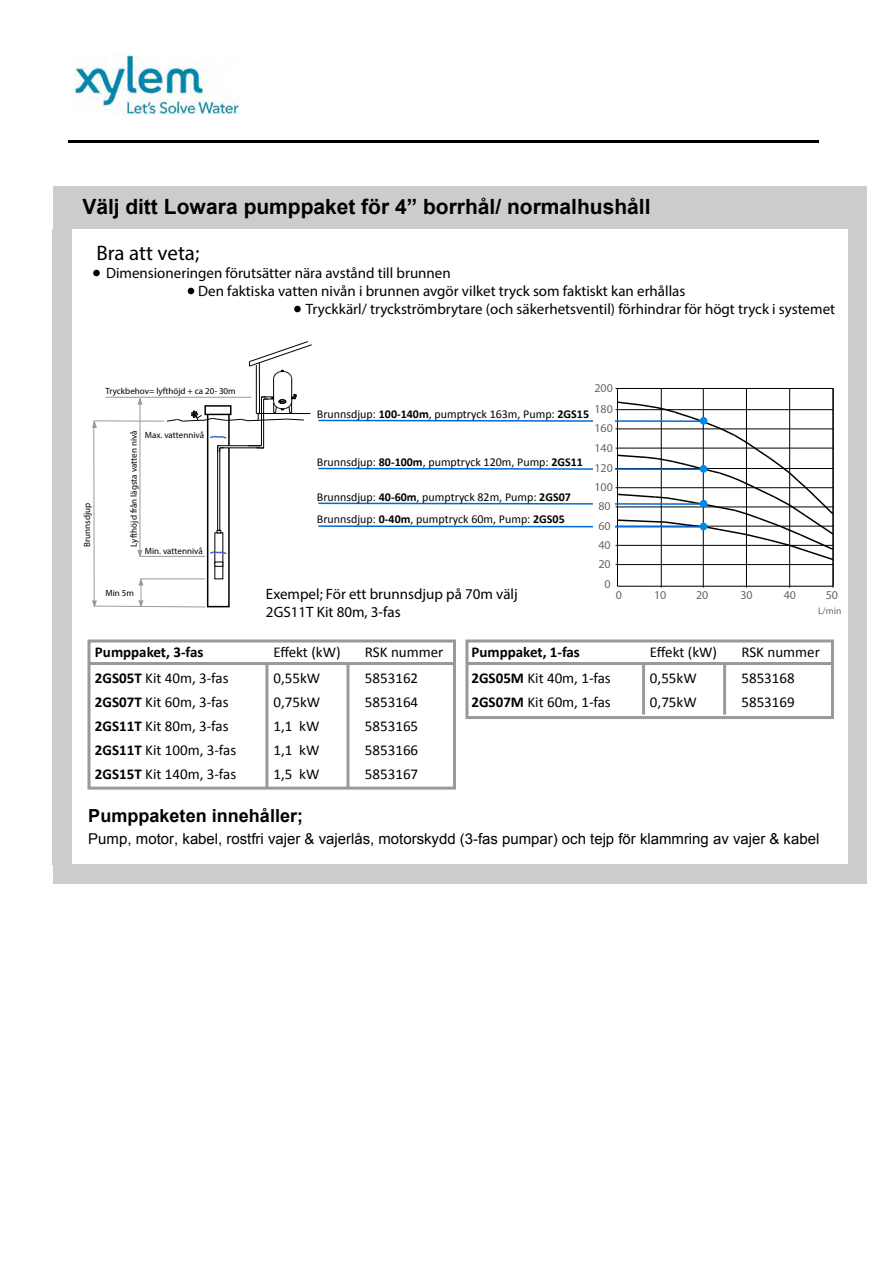
<style>
.page{position:relative;width:893px;height:1264px;background:#fff}
.page>*{position:absolute;margin:0;border:0;box-sizing:border-box;transform-origin:0 0}
.t1{font:700 21px "Arial";color:#000}
.t2{font:21px "Myriad Pro";color:#000}
.t3{font:700 18px "Arial";color:#000}
.t4{font:15px "Calibri";color:#000}
.t5{font:15px/18px "Myriad Pro";color:#000}
.t6{font:15px "Arial";color:#000}
.t7{font:700 15px "Calibri";color:#000}
.t8{font:12px "Calibri";color:#000}
.t9{font:12px/20px "Myriad Pro";color:#666;text-align:center}
.t10{font:9.6px "Myriad Pro";color:#666}
.t11{font:9px "Myriad Pro";color:#000}
.s1{font-weight:700}
</style>
<div class="page">
<hr style="left:68px;top:140px;width:176px;height:3px;background:#000">
<hr style="left:246px;top:140px;width:328px;height:3px;background:#000">
<hr style="left:575px;top:140px;width:243px;height:3px;background:#000">
<img style="left:74px;top:55px;width:165px;height:59px">
<hr style="left:617px;top:388px;width:1px;height:198px;background:#000">
<hr style="left:617px;top:585px;width:216px;height:1px;background:#000">
<hr style="left:616px;top:564px;width:217px;height:1px;background:#000">
<hr style="left:661px;top:388px;width:1px;height:199px;background:#000">
<hr style="left:703px;top:388px;width:1px;height:199px;background:#000">
<hr style="left:746px;top:388px;width:1px;height:199px;background:#000">
<hr style="left:789px;top:388px;width:1px;height:199px;background:#000">
<hr style="left:833px;top:388px;width:1px;height:199px;background:#000">
<div style="left:207px;top:413px;width:23px;height:194px;background:#fff;border:2px solid #000"></div>
<svg style="left:214px;top:532px;width:9px;height:47px"></svg>
<svg style="left:214px;top:561px;width:9px;height:5px"></svg>
<hr style="left:140px;top:556px;width:65px;height:1px;background:#999">
<hr style="left:105px;top:397px;width:146px;height:1px;background:#999">
<svg style="left:92px;top:420px;width:5px;height:8px"></svg>
<svg style="left:137px;top:396px;width:6px;height:9px"></svg>
<svg style="left:137px;top:549px;width:6px;height:8px"></svg>
<svg style="left:92px;top:578px;width:114px;height:30px"></svg>
<svg style="left:167px;top:341px;width:667px;height:220px"></svg>
<hr style="left:140px;top:398px;width:1px;height:158px;background:#999">
<div style="left:53px;top:187px;width:807px;height:42px;background:#ccc"></div>
<div style="left:53px;top:864px;width:807px;height:19px;background:#ccc"></div>
<div style="left:53px;top:229px;width:19px;height:635px;background:#ccc"></div>
<div style="left:848px;top:187px;width:19px;height:696px;background:#ccc"></div>
<div style="left:93px;top:270px;width:7px;height:6px;background:#000;border-radius:50%"></div>
<svg style="left:188px;top:288px;width:6px;height:6px"></svg>
<div style="left:294px;top:306px;width:7px;height:6px;background:#000;border-radius:50%"></div>
<div style="left:87px;top:639px;width:369px;height:150px;border:3px solid #999"></div>
<div style="left:465px;top:639px;width:369px;height:80px;border:3px solid #999"></div>
<hr style="left:89px;top:662px;width:365px;height:3px;background:#999">
<hr style="left:467px;top:662px;width:365px;height:3px;background:#999">
<hr style="left:265px;top:663px;width:3px;height:125px;background:#999">
<svg style="left:346px;top:665px;width:4px;height:123px"></svg>
<hr style="left:642px;top:663px;width:3px;height:51px;background:#999">
<hr style="left:723px;top:663px;width:3px;height:51px;background:#999">
<hr style="left:93px;top:421px;width:2px;height:186px;background:#999">
<hr style="left:94px;top:420px;width:70px;height:1px;background:#999">
<div style="left:593px;top:406px;width:21px;height:131px;background:#fff"></div>
<h1 class="t1" style="left:82px;top:193px;width:570px">Välj ditt Lowara pumppaket för 4” borrhål/ normalhushåll</h1>
<h1 class="t2" style="left:96px;top:240px;width:104px">Bra att veta;</h1>
<p class="t5" style="left:106px;top:263px;width:346px">Dimensioneringen förutsätter nära avstånd till brunnen</p>
<p class="t5" style="left:198px;top:281px;width:489px">Den faktiska vatten nivån i brunnen avgör vilket tryck som faktiskt kan erhållas</p>
<p class="t5" style="left:306px;top:299px;width:531px">Tryckkärl/ tryckströmbrytare (och säkerhetsventil) förhindrar för högt tryck i systemet</p>
<p class="t11" style="left:105px;top:386px;width:132px">Tryckbehov= lyfthöjd + ca 20- 30m</p>
<p class="t11" style="left:82px;top:546px;width:45px;rotate:-90deg">Brunnsdjup</p>
<p class="t11" style="left:128px;top:546px;width:117px;rotate:-90deg">Lyfthöjd från lägsta vatten nivå</p>
<p class="t11" style="left:145px;top:430px;width:61px">Max. vattennivå</p>
<p class="t11" style="left:145px;top:545px;width:59px">Min. vattennivå</p>
<p class="t11" style="left:105px;top:587px;width:30px">Min 5m</p>
<p class="t9" style="left:594px;top:378px;width:20px">200</p>
<p class="t9" style="left:594px;top:399px;width:20px">180</p>
<p class="t8" style="left:317px;top:406px;width:274px">Brunnsdjup: <span class="s1">100-140m</span>, pumptryck 163m, Pump: <span class="s1">2GS15</span></p>
<p class="t9" style="left:594px;top:418px;width:20px">160</p>
<p class="t8" style="left:317px;top:454px;width:268px">Brunnsdjup: <span class="s1">80-100m</span>, pumptryck 120m, Pump: <span class="s1">2GS11</span></p>
<p class="t8" style="left:317px;top:489px;width:256px">Brunnsdjup: <span class="s1">40-60m</span>, pumptryck 82m, Pump: <span class="s1">2GS07</span></p>
<p class="t8" style="left:317px;top:512px;width:249px">Brunnsdjup: <span class="s1">0-40m</span>, pumptryck 60m, Pump: <span class="s1">2GS05</span></p>
<p class="t5" style="left:266px;top:584px;width:253px">Exempel; För ett brunnsdjup på 70m välj<br>2GS11T Kit 80m, 3-fas</p>
<p class="t9" style="left:594px;top:437px;width:20px">140</p>
<p class="t9" style="left:594px;top:458px;width:20px">120</p>
<p class="t9" style="left:594px;top:477px;width:20px">100</p>
<p class="t9" style="left:598px;top:496px;width:14px">80</p>
<p class="t9" style="left:598px;top:515px;width:14px">60</p>
<p class="t9" style="left:598px;top:534px;width:14px">40</p>
<p class="t9" style="left:598px;top:553px;width:14px">20<br>0</p>
<p class="t9" style="left:616px;top:584px;width:8px">0</p>
<p class="t9" style="left:654px;top:584px;width:14px">10</p>
<p class="t9" style="left:696px;top:584px;width:14px">20</p>
<p class="t9" style="left:740px;top:584px;width:14px">30</p>
<p class="t9" style="left:784px;top:584px;width:14px">40</p>
<p class="t9" style="left:826px;top:584px;width:14px">50</p>
<p class="t10" style="left:818px;top:604px;width:25px">L/min</p>
<p class="t7" style="left:95px;top:642px;width:110px">Pumppaket, 3-fas</p>
<p class="t4" style="left:273px;top:642px;width:69px">Effekt (kW)</p>
<p class="t4" style="left:365px;top:642px;width:80px">RSK nummer</p>
<p class="t4" style="left:95px;top:668px;width:135px"><span class="s1">2GS05T</span> Kit 40m, 3-fas</p>
<p class="t4" style="left:273px;top:668px;width:48px">0,55kW</p>
<p class="t4" style="left:365px;top:668px;width:55px">5853162</p>
<p class="t4" style="left:95px;top:692px;width:135px"><span class="s1">2GS07T</span> Kit 60m, 3-fas</p>
<p class="t4" style="left:273px;top:692px;width:48px">0,75kW</p>
<p class="t4" style="left:365px;top:692px;width:55px">5853164</p>
<p class="t4" style="left:95px;top:716px;width:135px"><span class="s1">2GS11T</span> Kit 80m, 3-fas</p>
<p class="t4" style="left:273px;top:716px;width:47px">1,1 kW</p>
<p class="t4" style="left:365px;top:716px;width:55px">5853165</p>
<p class="t4" style="left:95px;top:740px;width:143px"><span class="s1">2GS11T</span> Kit 100m, 3-fas</p>
<p class="t4" style="left:273px;top:740px;width:47px">1,1 kW</p>
<p class="t4" style="left:365px;top:740px;width:55px">5853166</p>
<p class="t4" style="left:95px;top:764px;width:143px"><span class="s1">2GS15T</span> Kit 140m, 3-fas</p>
<p class="t4" style="left:273px;top:764px;width:47px">1,5 kW</p>
<p class="t4" style="left:365px;top:764px;width:55px">5853167</p>
<p class="t7" style="left:471px;top:642px;width:110px">Pumppaket, 1-fas</p>
<p class="t4" style="left:650px;top:642px;width:69px">Effekt (kW)</p>
<p class="t4" style="left:741px;top:642px;width:80px">RSK nummer</p>
<p class="t4" style="left:471px;top:668px;width:141px"><span class="s1">2GS05M</span> Kit 40m, 1-fas</p>
<p class="t4" style="left:650px;top:668px;width:48px">0,55kW</p>
<p class="t4" style="left:741px;top:668px;width:55px">5853168</p>
<p class="t4" style="left:471px;top:692px;width:141px"><span class="s1">2GS07M</span> Kit 60m, 1-fas</p>
<p class="t4" style="left:650px;top:692px;width:48px">0,75kW</p>
<p class="t4" style="left:741px;top:692px;width:55px">5853169</p>
<p class="t3" style="left:88px;top:803px;width:216px">Pumppaketen innehåller;</p>
<p class="t6" style="left:88px;top:828px;width:733px">Pump, motor, kabel, rostfri vajer &amp; vajerlås, motorskydd (3-fas pumpar) och tejp för klammring av vajer &amp; kabel</p>
</div>
